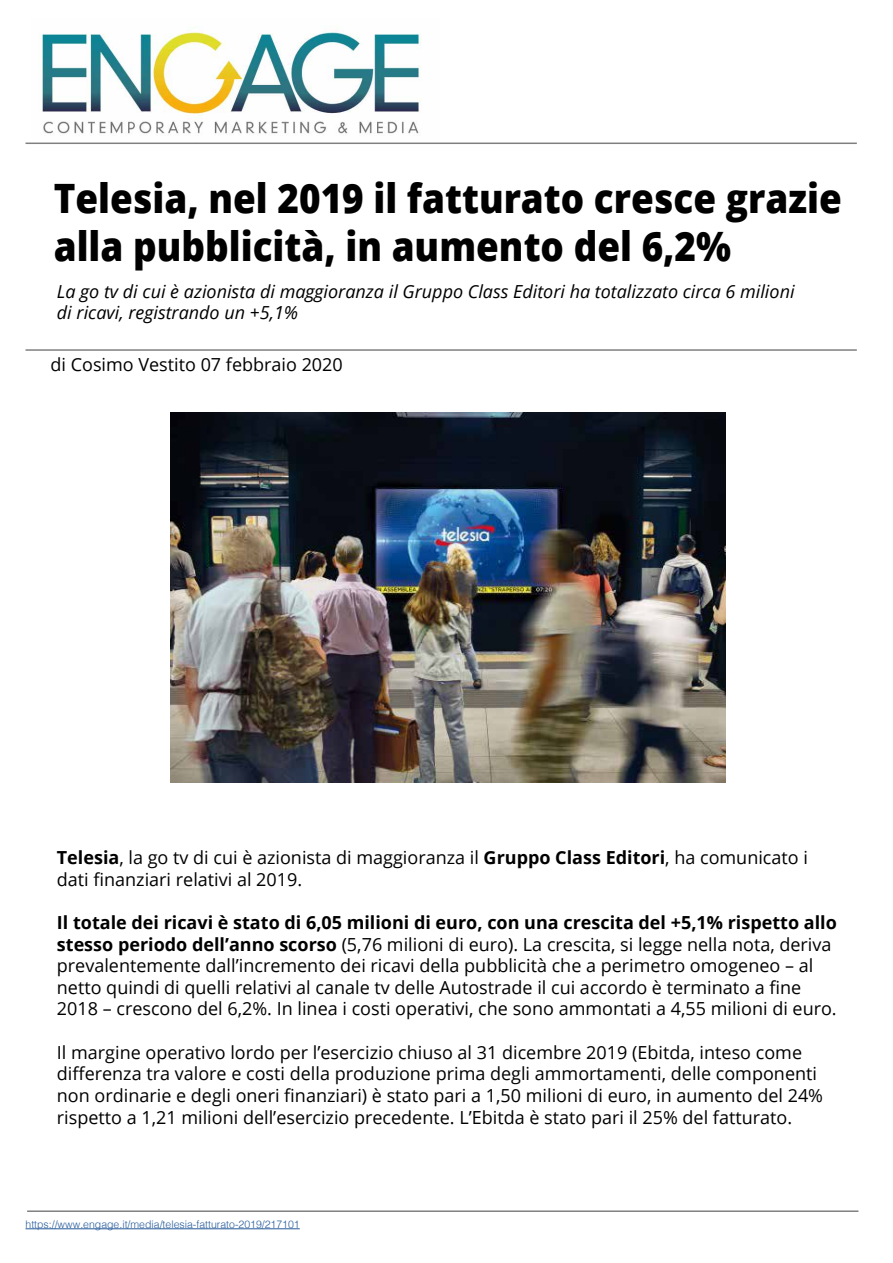
<style>
.page{position:relative;width:893px;height:1263px;background:#fff}
.page>*{position:absolute;margin:0;border:0;box-sizing:border-box;transform-origin:0 0}
.t1{font:800 40.5px/48.6px "Open Sans";color:#000;scale:.91 1}
.t2{font:18px/21.6px "Open Sans";color:#000}
.t3{font:italic 18px/21.6px "Open Sans";color:#000}
.t4{font:300 10.5px "Helvetica";color:#275b9b}
.s1{font-weight:700}
</style>
<div class="page">
<hr style="left:26px;top:143px;width:831px;height:1px;background:#808080">
<hr style="left:26px;top:349px;width:831px;height:2px;background:#808080">
<hr style="left:27px;top:1210px;width:831px;height:2px;background:#808080">
<hr style="left:26px;top:1228px;width:274px;height:1px;background:#275b9b">
<img style="left:42px;top:26px;width:379px;height:108px">
<img style="left:171px;top:412px;width:554px;height:370px">
<h1 class="t1" style="left:54px;top:173px;width:867px">Telesia, nel 2019 il fatturato cresce grazie alla pubblicità, in aumento del 6,2%</h1>
<p class="t3" style="left:57px;top:280px;width:739px">La go tv di cui è azionista di maggioranza il Gruppo Class Editori ha totalizzato circa 6 milioni di ricavi, registrando un +5,1%</p>
<p class="t2" style="left:51px;top:353px;width:294px">di Cosimo Vestito 07 febbraio 2020</p>
<p class="t2" style="left:57px;top:846px;width:753px"><span class="s1">Telesia</span>, la go tv di cui è azionista di maggioranza il <span class="s1">Gruppo Class Editori</span>, ha comunicato i dati finanziari relativi al 2019.</p>
<p class="t2" style="left:57px;top:911px;width:781px"><span class="s1">Il totale dei ricavi è stato di 6,05 milioni di euro, con una crescita del +5,1% rispetto allo stesso periodo dell’anno scorso</span> (5,76 milioni di euro). La crescita, si legge nella nota, deriva prevalentemente dall’incremento dei ricavi della pubblicità che a perimetro omogeneo – al netto quindi di quelli relativi al canale tv delle Autostrade il cui accordo è terminato a fine 2018 – crescono del 6,2%. In linea i costi operativi, che sono ammontati a 4,55 milioni di euro.</p>
<p class="t2" style="left:57px;top:1041px;width:768px">Il margine operativo lordo per l’esercizio chiuso al 31 dicembre 2019 (Ebitda, inteso come differenza tra valore e costi della produzione prima degli ammortamenti, delle componenti non ordinarie e degli oneri finanziari) è stato pari a 1,50 milioni di euro, in aumento del 24% rispetto a 1,21 milioni dell’esercizio precedente. L’Ebitda è stato pari il 25% del fatturato.</p>
<p class="t4" style="left:26px;top:1220px;width:276px">https://www.engage.it/media/telesia-fatturato-2019/217101</p>
</div>
